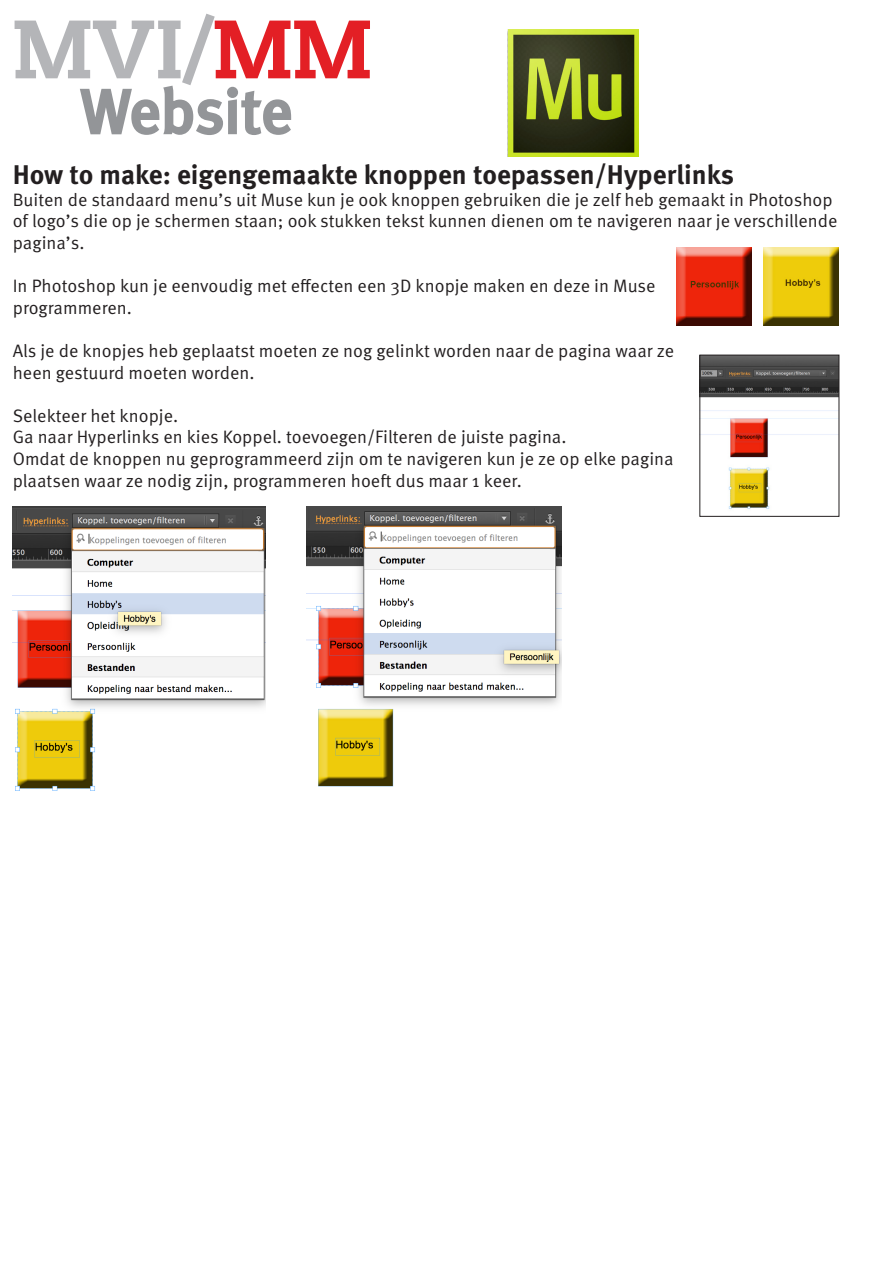
<style>
.page{position:relative;width:893px;height:1263px;background:#fff}
.page>*{position:absolute;margin:0;border:0;box-sizing:border-box;transform-origin:0 0}
.t1{font:800 82.5px "Caecilia LT Std";color:#b4b5b8}
.t2{font:61.5px "Meta OT";letter-spacing:-.01em;color:#939598}
.t3{font:700 27px "Meta OT";color:#231f20}
.t4{font:18px/21.6px "Meta OT";color:#231f20}
.s1{color:#e31f25}
</style>
<div class="page">
<svg style="left:80px;top:85px;width:212px;height:50px"></svg>
<img style="left:507px;top:30px;width:132px;height:127px">
<img style="left:764px;top:248px;width:75px;height:77px">
<img style="left:676px;top:248px;width:75px;height:77px">
<img style="left:702px;top:357px;width:135px;height:152px">
<div style="left:700px;top:355px;width:139px;height:161px;border:1px solid #231f20"></div>
<img style="left:13px;top:506px;width:252px;height:285px">
<img style="left:306px;top:506px;width:256px;height:281px">
<h1 class="t1" style="left:13px;top:-2px;width:361px">MVI/<span class="s1">MM</span></h1>
<h2 class="t2" style="left:81px;top:72px;width:213px">Website</h2>
<h3 class="t3" style="left:13px;top:158px;width:723px">How to make: eigengemaakte knoppen toepassen/Hyperlinks</h3>
<p class="t4" style="left:13px;top:189px;width:826px">Buiten de standaard menu’s uit Muse kun je ook knoppen gebruiken die je zelf heb gemaakt in Photoshop of logo’s die op je schermen staan; ook stukken tekst kunnen dienen om te navigeren naar je verschillende pagina’s.</p>
<p class="t4" style="left:13px;top:276px;width:644px">In Photoshop kun je eenvoudig met effecten een 3D knopje maken en deze in Muse programmeren.</p>
<p class="t4" style="left:13px;top:340px;width:663px">Als je de knopjes heb geplaatst moeten ze nog gelinkt worden naar de pagina waar ze heen gestuurd moeten worden.</p>
<p class="t4" style="left:13px;top:405px;width:662px">Selekteer het knopje.<br>Ga naar Hyperlinks en kies Koppel. toevoegen/Filteren de juiste pagina.<br>Omdat de knoppen nu geprogrammeerd zijn om te navigeren kun je ze op elke pagina plaatsen waar ze nodig zijn, programmeren hoeft dus maar 1 keer.</p>
</div>
